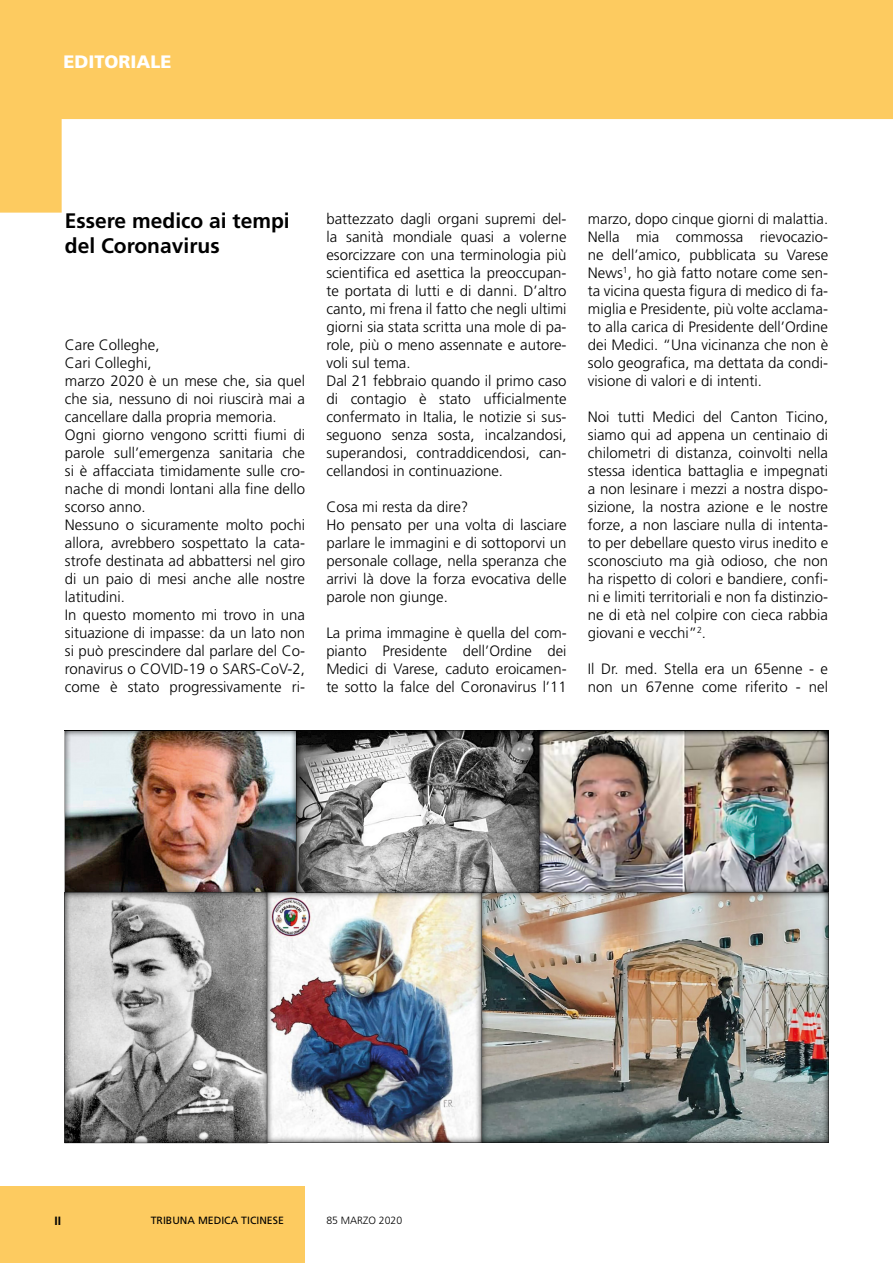
<style>
.page{position:relative;width:893px;height:1263px;background:#fff}
.page>*{position:absolute;margin:0;border:0;box-sizing:border-box;transform-origin:0 0}
.t1{font:700 21px/24.2px "Frutiger";color:#000}
.t2{font:900 18px "Frutiger";color:#fff}
.t3{font:300 15px/18px "Frutiger";color:#000}
.t4{font:700 12px "Frutiger";color:#000}
.t5{font:10.5px "Frutiger";color:#000}
.t6{font:300 10.5px "Frutiger";color:#000}
</style>
<div class="page">
<div style="left:0;top:1186px;width:305px;height:77px;background:#fdcb60"></div>
<svg style="left:0;top:0;width:893px;height:213px;fill:#fdcb60"></svg>
<img style="left:553px;top:730px;width:276px;height:152px">
<img style="left:497px;top:882px;width:332px;height:261px">
<svg style="left:64px;top:893px;width:190px;height:251px;background:#9d9d9d"></svg>
<img style="left:254px;top:893px;width:243px;height:251px">
<img style="left:64px;top:730px;width:219px;height:163px">
<svg style="left:283px;top:730px;width:270px;height:165px;background:#8b8b8b"></svg>
<p class="t2" style="left:63px;top:51px;width:110px">EDITORIALE</p>
<h1 class="t1" style="left:65px;top:209px;width:226px">Essere medico ai tempi del Coronavirus</h1>
<p class="t3" style="left:65px;top:336px;width:242px">Care Colleghe,<br>Cari Colleghi,<br>marzo 2020 è un mese che, sia quel che sia, nessuno di noi riuscirà mai a cancellare dalla propria memoria.<br>Ogni giorno vengono scritti fiumi di parole sull’emergenza sanitaria che si è affacciata timidamente sulle cro&shy;nache di mondi lontani alla fine dello scorso anno.<br>Nessuno o sicuramente molto pochi allora, avrebbero sospettato la cata&shy;strofe destinata ad abbattersi nel giro di un paio di mesi anche alle nostre latitudini.<br>In questo momento mi trovo in una situazione di impasse: da un lato non si può prescindere dal parlare del Co&shy;ronavirus o COVID-19 o SARS-CoV-2, come è stato progressivamente ri-</p>
<p class="t3" style="left:326px;top:210px;width:242px">battezzato dagli organi supremi del&shy;la sanità mondiale quasi a volerne esorcizzare con una terminologia più scientifica ed asettica la preoccupan&shy;te portata di lutti e di danni. D’altro canto, mi frena il fatto che negli ultimi giorni sia stata scritta una mole di pa&shy;role, più o meno assennate e autore&shy;voli sul tema.<br>Dal 21 febbraio quando il primo caso di contagio è stato ufficialmente confermato in Italia, le notizie si sus&shy;seguono senza sosta, incalzandosi, superandosi, contraddicendosi, can&shy;cellandosi in continuazione.</p>
<p class="t3" style="left:326px;top:498px;width:242px">Cosa mi resta da dire?<br>Ho pensato per una volta di lasciare parlare le immagini e di sottoporvi un personale collage, nella speranza che arrivi là dove la forza evocativa delle parole non giunge.</p>
<p class="t3" style="left:326px;top:624px;width:242px;text-align:justify">La prima immagine è quella del com&shy;pianto Presidente dell’Ordine dei Medici di Varese, caduto eroicamen&shy;te sotto la falce del Coronavirus l’11</p>
<p class="t3" style="left:588px;top:210px;width:242px;text-align:justify">marzo, dopo cinque giorni di malattia.<br>Nella mia commossa rievocazio&shy;ne dell’amico, pubblicata su Varese News<sup>1</sup>, ho già fatto notare come sen&shy;ta vicina questa figura di medico di fa&shy;miglia e Presidente, più volte acclama&shy;to alla carica di Presidente dell’Ordine dei Medici. “Una vicinanza che non è solo geografica, ma dettata da condi&shy;visione di valori e di intenti.</p>
<p class="t3" style="left:588px;top:408px;width:242px;text-align:justify">Noi tutti Medici del Canton Ticino, siamo qui ad appena un centinaio di chilometri di distanza, coinvolti nella stessa identica battaglia e impegnati a non lesinare i mezzi a nostra dispo&shy;sizione, la nostra azione e le nostre forze, a non lasciare nulla di intenta&shy;to per debellare questo virus inedito e sconosciuto ma già odioso, che non ha rispetto di colori e bandiere, confi&shy;ni e limiti territoriali e non fa distinzio&shy;ne di età nel colpire con cieca rabbia giovani e vecchi”<sup>2</sup>.</p>
<p class="t3" style="left:588px;top:660px;width:242px">Il Dr. med. Stella era un 65enne - e non un 67enne come riferito - nel</p>
<p class="t4" style="left:55px;top:1214px;width:8px">II</p>
<p class="t5" style="left:151px;top:1214px;width:135px">TRIBUNA MEDICA TICINESE</p>
<p class="t6" style="left:326px;top:1214px;width:77px">85 MARZO 2020</p>
</div>
